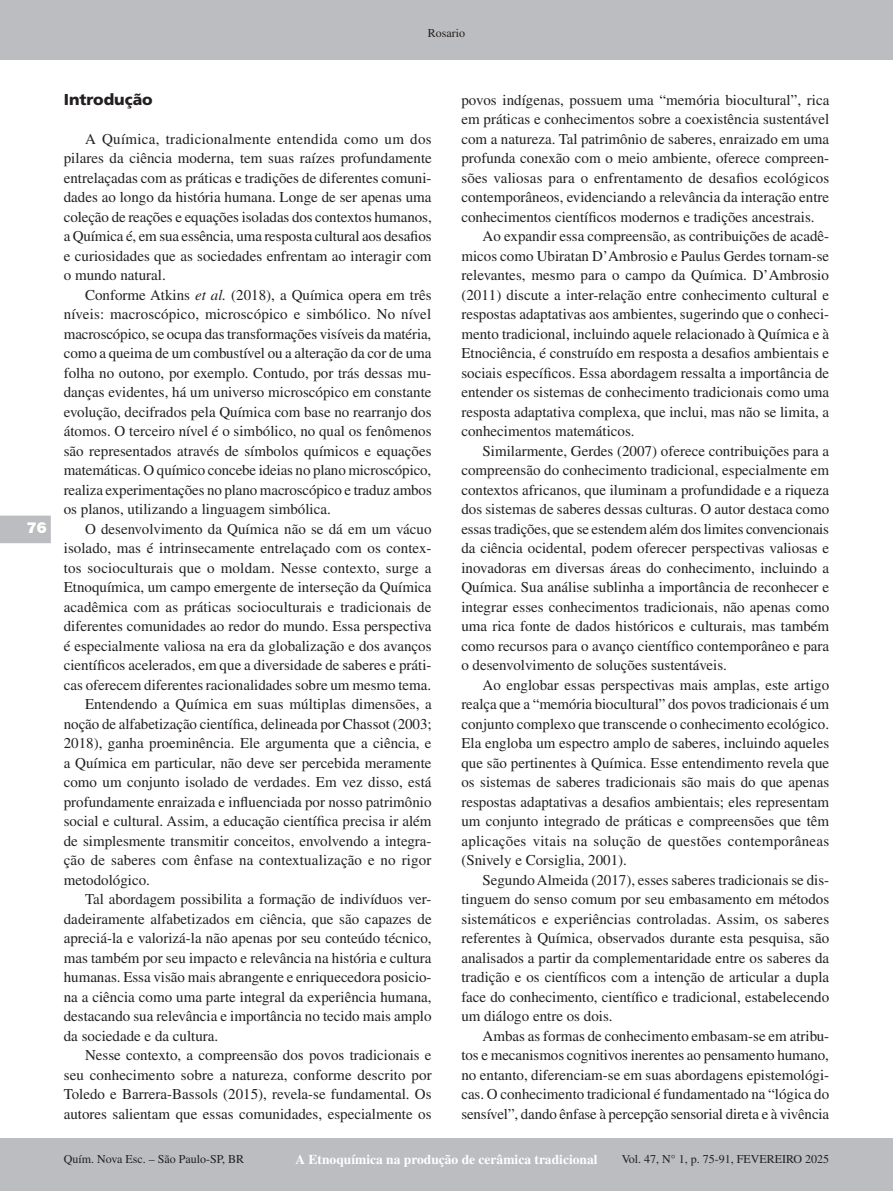
<style>
.page{position:relative;width:893px;height:1191px;background:#fff}
.page>*{position:absolute;margin:0;border:0;box-sizing:border-box;transform-origin:0 0}
.Sessão{font:900 15.75px "Frutiger LT Std";color:#231f20}
.t1{font:15px/19.5px "Times LT Std";color:#231f20;text-align:justify}
.t2{font:900 15px "Swiss 721 BT";color:#fff}
.t3{font:700 13.5px "Times LT Std";color:#fff}
.t4{font:12px "Times LT Std";color:#231f20}
.s1{font-style:italic}
</style>
<div class="page">
<div style="left:0;top:0;width:893px;height:60px;background:#bcbdc0"></div>
<div style="left:0;top:1138px;width:893px;height:53px;background:#bcbdc0"></div>
<svg style="left:0;top:515px;width:51px;height:28px"></svg>
<p class="t4" style="left:428px;top:27px;width:39px">Rosario</p>
<p class="t2" style="left:27px;top:518px;width:21px">76</p>
<p class="Sessão" style="left:64px;top:90px;width:91px">Introdução</p>
<p class="t1" style="left:64px;top:129px;width:370px;text-indent:21px">A Química, tradicionalmente entendida como um dos pilares da ciência moderna, tem suas raízes profundamente entrelaçadas com as práticas e tradições de diferentes comuni&shy;dades ao longo da história humana. Longe de ser apenas uma coleção de reações e equações isoladas dos contextos humanos, a Química é, em sua essência, uma resposta cultural aos desafios e curiosidades que as sociedades enfrentam ao interagir com o mundo natural.</p>
<p class="t1" style="left:64px;top:285px;width:370px;text-indent:21px">Conforme Atkins <span class="s1">et al.</span> (2018), a Química opera em três níveis: macroscópico, microscópico e simbólico. No nível macroscópico, se ocupa das transformações visíveis da matéria, como a queima de um combustível ou a alteração da cor de uma folha no outono, por exemplo. Contudo, por trás dessas mu&shy;danças evidentes, há um universo microscópico em constante evolução, decifrados pela Química com base no rearranjo dos átomos. O terceiro nível é o simbólico, no qual os fenômenos são representados através de símbolos químicos e equações matemáticas. O químico concebe ideias no plano microscópico, realiza experimentações no plano macroscópico e traduz ambos os planos, utilizando a linguagem simbólica.</p>
<p class="t1" style="left:64px;top:519px;width:369px;text-indent:21px">O desenvolvimento da Química não se dá em um vácuo isolado, mas é intrinsecamente entrelaçado com os contex&shy;tos socioculturais que o moldam. Nesse contexto, surge a Etnoquímica, um campo emergente de interseção da Química acadêmica com as práticas socioculturais e tradicionais de diferentes comunidades ao redor do mundo. Essa perspectiva é especialmente valiosa na era da globalização e dos avanços científicos acelerados, em que a diversidade de saberes e práti&shy;cas oferecem diferentes racionalidades sobre um mesmo tema.</p>
<p class="t1" style="left:64px;top:694px;width:370px;text-indent:21px">Entendendo a Química em suas múltiplas dimensões, a noção de alfabetização científica, delineada por Chassot (2003; 2018), ganha proeminência. Ele argumenta que a ciência, e a Química em particular, não deve ser percebida meramente como um conjunto isolado de verdades. Em vez disso, está profundamente enraizada e influenciada por nosso patrimônio social e cultural. Assim, a educação científica precisa ir além de simplesmente transmitir conceitos, envolvendo a integra&shy;ção de saberes com ênfase na contextualização e no rigor metodológico.</p>
<p class="t1" style="left:64px;top:889px;width:369px;text-indent:21px">Tal abordagem possibilita a formação de indivíduos ver&shy;dadeiramente alfabetizados em ciência, que são capazes de apreciá-la e valorizá-la não apenas por seu conteúdo técnico, mas também por seu impacto e relevância na história e cultura humanas. Essa visão mais abrangente e enriquecedora posicio&shy;na a ciência como uma parte integral da experiência humana, destacando sua relevância e importância no tecido mais amplo da sociedade e da cultura.</p>
<p class="t1" style="left:64px;top:1045px;width:369px;text-indent:21px">Nesse contexto, a compreensão dos povos tradicionais e seu conhecimento sobre a natureza, conforme descrito por Toledo e Barrera-Bassols (2015), revela-se fundamental. Os autores salientam que essas comunidades, especialmente os</p>
<p class="t1" style="left:461px;top:90px;width:370px">povos indígenas, possuem uma “memória biocultural”, rica em práticas e conhecimentos sobre a coexistência sustentável com a natureza. Tal patrimônio de saberes, enraizado em uma profunda conexão com o meio ambiente, oferece compreen&shy;sões valiosas para o enfrentamento de desafios ecológicos contemporâneos, evidenciando a relevância da interação entre conhecimentos científicos modernos e tradições ancestrais.</p>
<p class="t1" style="left:461px;top:226px;width:369px;text-indent:21px">Ao expandir essa compreensão, as contribuições de acadê&shy;micos como Ubiratan D’Ambrosio e Paulus Gerdes tornam-se relevantes, mesmo para o campo da Química. D’Ambrosio (2011) discute a inter-relação entre conhecimento cultural e respostas adaptativas aos ambientes, sugerindo que o conheci&shy;mento tradicional, incluindo aquele relacionado à Química e à Etnociência, é construído em resposta a desafios ambientais e sociais específicos. Essa abordagem ressalta a importância de entender os sistemas de conhecimento tradicionais como uma resposta adaptativa complexa, que inclui, mas não se limita, a conhecimentos matemáticos.</p>
<p class="t1" style="left:461px;top:441px;width:369px;text-indent:21px">Similarmente, Gerdes (2007) oferece contribuições para a compreensão do conhecimento tradicional, especialmente em contextos africanos, que iluminam a profundidade e a riqueza dos sistemas de saberes dessas culturas. O autor destaca como essas tradições, que se estendem além dos limites convencionais da ciência ocidental, podem oferecer perspectivas valiosas e inovadoras em diversas áreas do conhecimento, incluindo a Química. Sua análise sublinha a importância de reconhecer e integrar esses conhecimentos tradicionais, não apenas como uma rica fonte de dados históricos e culturais, mas também como recursos para o avanço científico contemporâneo e para o desenvolvimento de soluções sustentáveis.</p>
<p class="t1" style="left:461px;top:675px;width:369px;text-indent:21px">Ao englobar essas perspectivas mais amplas, este artigo realça que a “memória biocultural” dos povos tradicionais é um conjunto complexo que transcende o conhecimento ecológico.<br>Ela engloba um espectro amplo de saberes, incluindo aqueles que são pertinentes à Química. Esse entendimento revela que os sistemas de saberes tradicionais são mais do que apenas respostas adaptativas a desafios ambientais; eles representam um conjunto integrado de práticas e compreensões que têm aplicações vitais na solução de questões contemporâneas (Snively e Corsiglia, 2001).</p>
<p class="t1" style="left:461px;top:870px;width:369px;text-indent:21px">Segundo Almeida (2017), esses saberes tradicionais se dis&shy;tinguem do senso comum por seu embasamento em métodos sistemáticos e experiências controladas. Assim, os saberes referentes à Química, observados durante esta pesquisa, são analisados a partir da complementaridade entre os saberes da tradição e os científicos com a intenção de articular a dupla face do conhecimento, científico e tradicional, estabelecendo um diálogo entre os dois.</p>
<p class="t1" style="left:461px;top:1026px;width:369px;text-indent:21px">Ambas as formas de conhecimento embasam-se em atribu&shy;tos e mecanismos cognitivos inerentes ao pensamento humano, no entanto, diferenciam-se em suas abordagens epistemológi&shy;cas. O conhecimento tradicional é fundamentado na “lógica do sensível”, dando ênfase à percepção sensorial direta e à vivência</p>
<p class="t4" style="left:64px;top:1152px;width:182px">Quím. Nova Esc. – São Paulo-SP, BR</p>
<p class="t3" style="left:295px;top:1151px;width:304px">A Etnoquímica na produção de cerâmica tradicional</p>
<p class="t4" style="left:622px;top:1152px;width:209px">Vol. 47, N° 1, p. 75-91, FEVEREIRO 2025</p>
</div>
